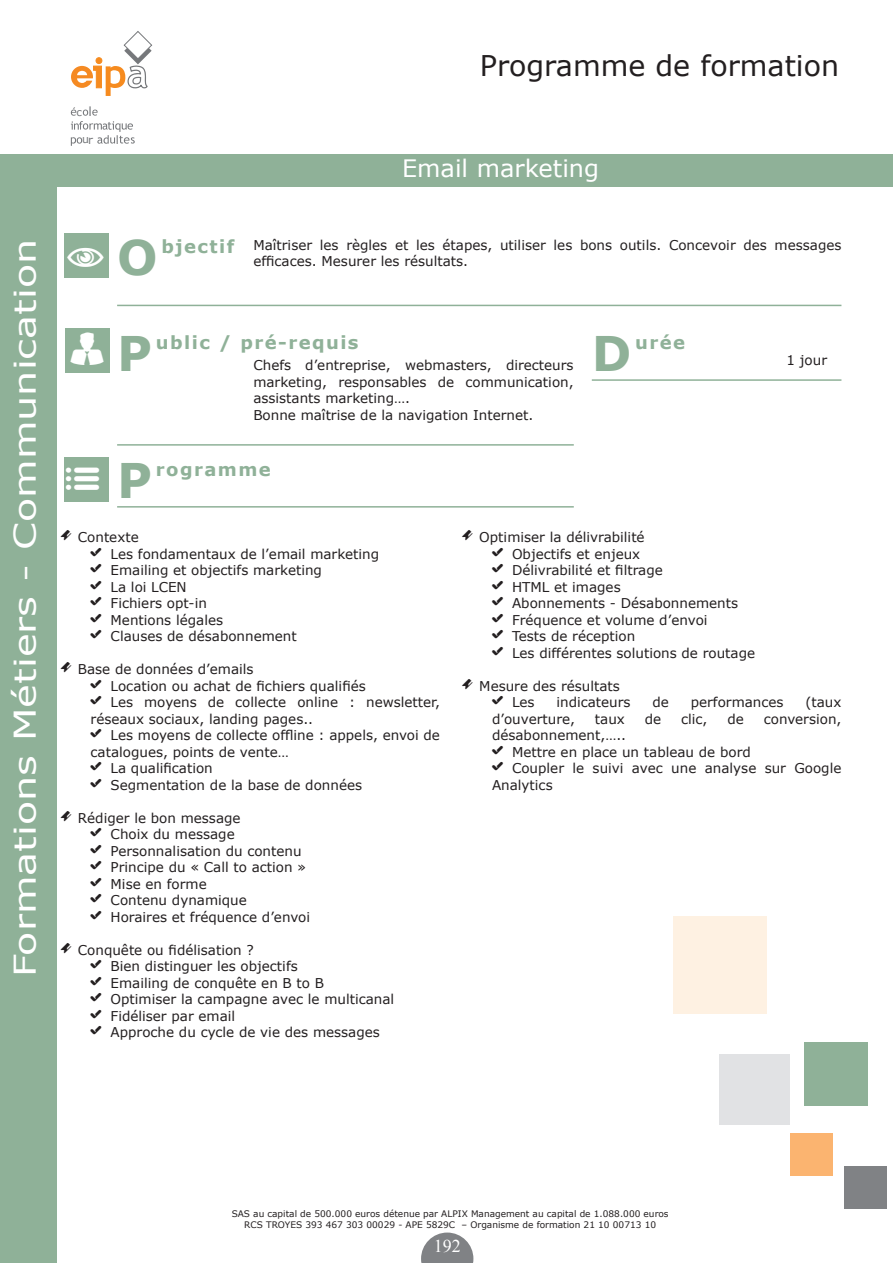
<style>
.page{position:relative;width:893px;height:1263px;background:#fff}
.page>*{position:absolute;margin:0;border:0;box-sizing:border-box;transform-origin:0 0}
.titreorange{font:700 47.7px "Verdana";color:#8fb198}
.textecourant{font:43.5px "Breezi Icon Set";color:#fff}
.t1{font:30px "Verdana";color:#fff;scale:1.33 1}
.t2{font:28.5px "Verdana";color:#231f20}
.Prog_titre{font:24px "Verdana";color:#fff}
.titreorange-2{font:700 18px "Verdana";letter-spacing:.08em;color:#8fb198}
.t3{font:18px "Times New Roman";color:#fff}
.Prog_corps{font:13.5px/16.5px "Verdana";color:#231f20}
.t4{font:11.4px "Verdana";color:#76787b}
.t5{font:10.95px "Verdana";color:#76787b}
.t6{font:10.65px "Verdana";color:#76787b}
.t7{font:9px/10.8px "Verdana";color:#231f20;text-align:center}
.s1{font-size:12.6px}
.s2{font-size:11.4px}
.s3{font-family:"Verdana";font-weight:700;font-size:47.7px;color:#8fb198}
.s4{font-family:"Breezi Icon Set"}
</style>
<div class="page">
<svg style="left:421px;top:1232px;width:52px;height:31px"></svg>
<svg style="left:71px;top:31px;width:81px;height:65px"></svg>
<svg style="left:71px;top:107px;width:64px;height:39px"></svg>
<div style="left:673px;top:916px;width:93px;height:97px;background:#fef1e2"></div>
<div style="left:720px;top:1054px;width:70px;height:70px;background:#e1e2e4"></div>
<div style="left:790px;top:1133px;width:43px;height:43px;background:#fbb470"></div>
<div style="left:844px;top:1166px;width:43px;height:42px;background:#808285"></div>
<div style="left:0;top:154px;width:893px;height:32px;background:#8fb198"></div>
<hr style="left:592px;top:379px;width:249px;height:2px;background:#8fb198">
<div style="left:64px;top:457px;width:44px;height:44px;background:#8fb198"></div>
<div style="left:64px;top:233px;width:44px;height:44px;background:#8fb198"></div>
<div style="left:65px;top:328px;width:45px;height:45px;background:#8fb198"></div>
<hr style="left:117px;top:305px;width:724px;height:1px;background:#8fb198">
<hr style="left:117px;top:506px;width:457px;height:2px;background:#8fb198">
<hr style="left:117px;top:444px;width:457px;height:2px;background:#8fb198">
<div style="left:0;top:154px;width:56px;height:1109px;background:#8fb198"></div>
<div style="left:804px;top:1042px;width:63px;height:64px;background:#8fb198"></div>
<p class="t1" style="left:4px;top:977px;width:557px;rotate:-90deg">Formations Métiers - Communication</p>
<p class="t6" style="left:76px;top:104px;width:17px">c <span class="s1">l</span></p>
<p class="t5" style="left:82px;top:132px;width:13px">u<span class="s2">r</span></p>
<p class="t4" style="left:116px;top:132px;width:5px">l</p>
<h3 class="t2" style="left:480px;top:46px;width:361px">Programme de formation</h3>
<p class="Prog_titre" style="left:402px;top:152px;width:198px">Email marketing</p>
<p class="titreorange" style="left:117px;top:223px;width:42px">O</p>
<p class="titreorange-2" style="left:161px;top:234px;width:74px">bjectif</p>
<p class="Prog_corps" style="left:253px;top:236px;width:590px">Maîtriser les règles et les étapes, utiliser les bons outils. Concevoir des messages efficaces. Mesurer les résultats.</p>
<p class="textecourant" style="left:70px;top:330px;width:84px">u <span class="s3">P</span></p>
<p class="titreorange-2" style="left:156px;top:330px;width:204px">ublic / pré-requis</p>
<p class="Prog_corps" style="left:253px;top:357px;width:322px;text-align:justify">Chefs d’entreprise, webmasters, directeurs marketing, responsables de communication, assistants marketing….</p>
<p class="Prog_corps" style="left:253px;top:406px;width:282px">Bonne maîtrise de la navigation Internet.</p>
<p class="textecourant" style="left:64px;top:460px;width:39px">q</p>
<p class="titreorange" style="left:117px;top:446px;width:36px">P</p>
<p class="titreorange-2" style="left:156px;top:457px;width:116px">rogramme</p>
<p class="titreorange" style="left:592px;top:320px;width:41px">D</p>
<p class="titreorange-2" style="left:635px;top:330px;width:51px">urée</p>
<p class="Prog_corps" style="left:787px;top:351px;width:42px">1 jour</p>
<p class="Prog_corps" style="left:61px;top:529px;width:79px"><span class="s4">I</span> Contexte</p>
<p class="Prog_corps" style="left:91px;top:545px;width:290px"><span class="s4">X</span> Les fondamentaux de l’email marketing</p>
<p class="Prog_corps" style="left:91px;top:562px;width:233px"><span class="s4">X</span> Emailing et objectifs marketing</p>
<p class="Prog_corps" style="left:91px;top:578px;width:98px"><span class="s4">X</span> La loi LCEN</p>
<p class="Prog_corps" style="left:91px;top:595px;width:118px"><span class="s4">X</span> Fichiers opt-in</p>
<p class="Prog_corps" style="left:91px;top:611px;width:134px"><span class="s4">X</span> Mentions légales</p>
<p class="Prog_corps" style="left:91px;top:628px;width:208px"><span class="s4">X</span> Clauses de désabonnement</p>
<p class="Prog_corps" style="left:61px;top:661px;width:194px"><span class="s4">I</span> Base de données d’emails</p>
<p class="Prog_corps" style="left:91px;top:677px;width:277px"><span class="s4">X</span> Location ou achat de fichiers qualifiés</p>
<p class="Prog_corps" style="left:91px;top:694px;width:351px"><span class="s4">X</span> Les moyens de collecte online : newsletter, réseaux sociaux, landing pages..</p>
<p class="Prog_corps" style="left:91px;top:727px;width:351px"><span class="s4">X</span> Les moyens de collecte offline : appels, envoi de catalogues, points de vente…</p>
<p class="Prog_corps" style="left:91px;top:760px;width:124px"><span class="s4">X</span> La qualification</p>
<p class="Prog_corps" style="left:91px;top:776px;width:273px"><span class="s4">X</span> Segmentation de la base de données</p>
<p class="Prog_corps" style="left:61px;top:809px;width:181px"><span class="s4">I</span> Rédiger le bon message</p>
<p class="Prog_corps" style="left:91px;top:826px;width:146px"><span class="s4">X</span> Choix du message</p>
<p class="Prog_corps" style="left:91px;top:842px;width:213px"><span class="s4">X</span> Personnalisation du contenu</p>
<p class="Prog_corps" style="left:91px;top:859px;width:217px"><span class="s4">X</span> Principe du « Call to action »</p>
<p class="Prog_corps" style="left:91px;top:875px;width:118px"><span class="s4">X</span> Mise en forme</p>
<p class="Prog_corps" style="left:91px;top:892px;width:158px"><span class="s4">X</span> Contenu dynamique</p>
<p class="Prog_corps" style="left:91px;top:908px;width:221px"><span class="s4">X</span> Horaires et fréquence d’envoi</p>
<p class="Prog_corps" style="left:61px;top:941px;width:195px"><span class="s4">I</span> Conquête ou fidélisation ?</p>
<p class="Prog_corps" style="left:91px;top:958px;width:209px"><span class="s4">X</span> Bien distinguer les objectifs</p>
<p class="Prog_corps" style="left:91px;top:974px;width:235px"><span class="s4">X</span> Emailing de conquête en B to B</p>
<p class="Prog_corps" style="left:91px;top:991px;width:305px"><span class="s4">X</span> Optimiser la campagne avec le multicanal</p>
<p class="Prog_corps" style="left:91px;top:1007px;width:146px"><span class="s4">X</span> Fidéliser par email</p>
<p class="Prog_corps" style="left:91px;top:1024px;width:291px"><span class="s4">X</span> Approche du cycle de vie des messages</p>
<p class="Prog_corps" style="left:462px;top:529px;width:184px"><span class="s4">I</span> Optimiser la délivrabilité</p>
<p class="Prog_corps" style="left:492px;top:545px;width:150px"><span class="s4">X</span> Objectifs et enjeux</p>
<p class="Prog_corps" style="left:492px;top:562px;width:172px"><span class="s4">X</span> Délivrabilité et filtrage</p>
<p class="Prog_corps" style="left:492px;top:578px;width:130px"><span class="s4">X</span> HTML et images</p>
<p class="Prog_corps" style="left:492px;top:595px;width:248px"><span class="s4">X</span> Abonnements - Désabonnements</p>
<p class="Prog_corps" style="left:492px;top:611px;width:217px"><span class="s4">X</span> Fréquence et volume d’envoi</p>
<p class="Prog_corps" style="left:492px;top:628px;width:145px"><span class="s4">X</span> Tests de réception</p>
<p class="Prog_corps" style="left:492px;top:644px;width:265px"><span class="s4">X</span> Les différentes solutions de routage</p>
<p class="Prog_corps" style="left:462px;top:677px;width:159px"><span class="s4">I</span> Mesure des résultats</p>
<p class="Prog_corps" style="left:492px;top:694px;width:44px"><span class="s4">X</span> Les</p>
<p class="Prog_corps" style="left:556px;top:694px;width:76px">indicateurs</p>
<p class="Prog_corps" style="left:652px;top:694px;width:18px">de</p>
<p class="Prog_corps" style="left:691px;top:694px;width:94px">performances</p>
<p class="Prog_corps" style="left:805px;top:694px;width:38px">(taux</p>
<p class="Prog_corps" style="left:492px;top:710px;width:85px">d’ouverture,</p>
<p class="Prog_corps" style="left:595px;top:710px;width:31px">taux</p>
<p class="Prog_corps" style="left:645px;top:710px;width:18px">de</p>
<p class="Prog_corps" style="left:681px;top:710px;width:28px">clic,</p>
<p class="Prog_corps" style="left:727px;top:710px;width:18px">de</p>
<p class="Prog_corps" style="left:764px;top:710px;width:79px">conversion,</p>
<p class="Prog_corps" style="left:492px;top:727px;width:136px">désabonnement,…..</p>
<p class="Prog_corps" style="left:492px;top:743px;width:260px"><span class="s4">X</span> Mettre en place un tableau de bord</p>
<p class="Prog_corps" style="left:492px;top:760px;width:351px"><span class="s4">X</span> Coupler le suivi avec une analyse sur Google<br>Analytics</p>
<p class="t7" style="left:232px;top:1208px;width:438px">SAS au capital de 500.000 euros détenue par ALPIX Management au capital de 1.088.000 euros<br>RCS TROYES 393 467 303 00029 - APE 5829C – Organisme de formation 21 10 00713 10</p>
<h3 class="t3" style="left:434px;top:1233px;width:28px">192</h3>
</div>
